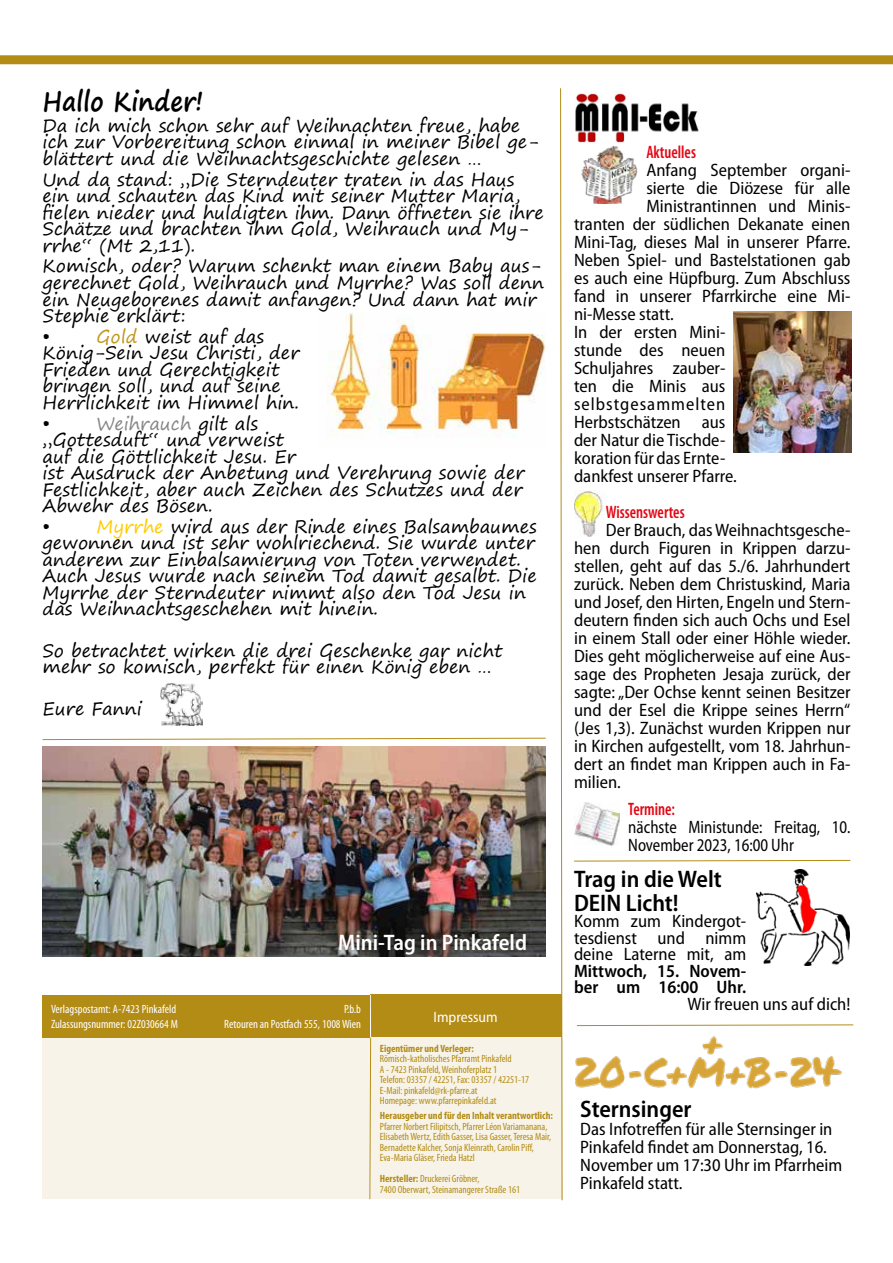
<style>
.page{position:relative;width:893px;height:1263px;background:#fff}
.page>*{position:absolute;margin:0;border:0;box-sizing:border-box;transform-origin:0 0}
.t1{font:700 27px "Segoe Print";color:#000;scale:.9 1}
.t2{font:600 semi-condensed 24px/24px "Myriad Pro";color:#000}
.t3{font:600 semi-condensed 22.5px "Myriad Pro";color:#fff}
.t4{font:18px/16.5px "Segoe Print";color:#000}
.t5{font:semi-condensed 18px/18px "Myriad Pro";color:#000;text-align:justify}
.t6{font:semi-condensed 18px/18px "Myriad Pro";color:#000;scale:.9 1}
.t7{font:600 semi-condensed 18px/16.5px "Myriad Pro";color:#000}
.t8{font:600 condensed 18px "Myriad Pro";color:#e30613;scale:.9 1}
.t9{font:semi-condensed 18px "Myriad Pro";letter-spacing:.055em;color:#000}
.t10{font:semi-condensed 15px "Myriad Pro";color:#fff}
.t11{font:condensed 12px/15px "Myriad Pro";color:#fff}
.t12{font:condensed 10.5px/10.5px "Myriad Pro";color:#b38c16}
.t13{font:700 condensed 10.5px "Myriad Pro";color:#b38c16}
.s1{color:#c09618}
.s2{color:#878787}
.s3{color:#fc0}
.s4{font-weight:700}
</style>
<div class="page">
<div style="left:0;top:55px;width:893px;height:9px;background:#b38c16"></div>
<svg style="left:560px;top:88px;width:3px;height:1113px"></svg>
<div style="left:371px;top:1037px;width:191px;height:162px;background:#f7f3e8"></div>
<div style="left:43px;top:1037px;width:327px;height:162px;background:#f7f3e8"></div>
<div style="left:370px;top:995px;width:191px;height:42px;background:#b38c16"></div>
<svg style="left:369px;top:1037px;width:2px;height:163px"></svg>
<hr style="left:370px;top:995px;width:1px;height:42px;background:#fff">
<div style="left:43px;top:995px;width:174px;height:42px;background:#b38c16"></div>
<div style="left:216px;top:995px;width:154px;height:42px;background:#b38c16"></div>
<svg style="left:576px;top:1024px;width:278px;height:2px"></svg>
<img style="left:161px;top:683px;width:41px;height:42px">
<img style="left:575px;top:93px;width:124px;height:50px">
<img style="left:581px;top:146px;width:57px;height:57px">
<img style="left:574px;top:491px;width:29px;height:45px">
<img style="left:574px;top:803px;width:46px;height:42px">
<svg style="left:42px;top:737px;width:504px;height:3px"></svg>
<img style="left:575px;top:1036px;width:267px;height:53px">
<img style="left:327px;top:313px;width:219px;height:124px">
<img style="left:43px;top:746px;width:503px;height:211px">
<img style="left:734px;top:311px;width:117px;height:142px">
<img style="left:756px;top:869px;width:94px;height:97px">
<svg style="left:574px;top:860px;width:277px;height:2px"></svg>
<h1 class="t1" style="left:43px;top:77px;width:180px">Hallo Kinder!</h1>
<p class="t4" style="left:43px;top:117px;width:498px">Da ich mich schon sehr auf Weihnachten freue, habe ich zur Vorbereitung schon einmal in meiner Bibel ge&shy;blättert und die Weihnachtsgeschichte gelesen …</p>
<p class="t4" style="left:43px;top:171px;width:503px">Und da stand: „Die Sterndeuter traten in das Haus ein und schauten das Kind mit seiner Mutter Maria, fielen nieder und huldigten ihm. Dann öffneten sie ihre Schätze und brachten ihm Gold, Weihrauch und My&shy;rrhe“ (Mt 2,11).</p>
<p class="t4" style="left:43px;top:257px;width:503px">Komisch, oder? Warum schenkt man einem Baby aus&shy;gerechnet Gold, Weihrauch und Myrrhe? Was soll denn ein Neugeborenes damit anfangen? Und dann hat mir Stephie erklärt:</p>
<p class="t4" style="left:43px;top:328px;width:9px">•</p>
<p class="t4" style="left:43px;top:328px;width:258px;text-indent:54px"><span class="s1">Gold</span> weist auf das<br>König-Sein Jesu Christi, der<br>Frieden und Gerechtigkeit bringen soll, und auf seine<br>Herrlichkeit im Himmel hin.</p>
<p class="t4" style="left:43px;top:414px;width:9px">•</p>
<p class="t4" style="left:43px;top:414px;width:484px;text-indent:54px"><span class="s2">Weihrauch</span> gilt als<br>„Gottesduft“ und verweist<br>auf die Göttlichkeit Jesu. Er<br>ist Ausdruck der Anbetung und Verehrung sowie der<br>Festlichkeit, aber auch Zeichen des Schutzes und der<br>Abwehr des Bösen.</p>
<p class="t4" style="left:43px;top:518px;width:9px">•</p>
<p class="t4" style="left:43px;top:518px;width:496px;text-indent:54px"><span class="s3">Myrrhe</span> wird aus der Rinde eines Balsambaumes gewonnen und ist sehr wohlriechend. Sie wurde unter anderem zur Einbalsamierung von Toten verwendet.<br>Auch Jesus wurde nach seinem Tod damit gesalbt. Die Myrrhe der Sterndeuter nimmt also den Tod Jesu in das Weihnachtsgeschehen mit hinein.</p>
<p class="t4" style="left:43px;top:642px;width:461px">So betrachtet wirken die drei Geschenke gar nicht mehr so komisch, perfekt für einen König eben …</p>
<p class="t4" style="left:43px;top:700px;width:101px">Eure Fanni</p>
<p class="t3" style="left:338px;top:929px;width:191px">Mini-Tag in Pinkafeld</p>
<p class="t11" style="left:51px;top:1002px;width:128px">Verlagspostamt: A-7423 Pinkafeld<br>Zulassungsnummer: 02Z030664 M</p>
<p class="t11" style="left:224px;top:1001px;width:138px;text-align:right">P.b.b<br>Retouren an Postfach 555, 1008 Wien</p>
<p class="t10" style="left:434px;top:1008px;width:66px">Impressum</p>
<p class="t13" style="left:380px;top:1042px;width:95px">Eigentümer und Verleger:</p>
<p class="t12" style="left:380px;top:1053px;width:151px">Römisch-katholisches Pfarramt Pinkafeld<br>A - 7423 Pinkafeld, Weinhoferplatz 1<br>Telefon: 03357 / 42251, Fax: 03357 / 42251-17<br>E-Mail: pinkafeld@rk-pfarre.at<br>Homepage: www.pfarrepinkafeld.at</p>
<p class="t13" style="left:380px;top:1109px;width:175px">Herausgeber und für den Inhalt verantwortlich:</p>
<p class="t12" style="left:380px;top:1121px;width:173px">Pfarrer Norbert Filipitsch, Pfarrer Léon Variamanana, Elisabeth Wertz, Edith Gasser, Lisa Gasser, Teresa Mair, Bernadette Kalcher, Sonja Kleinrath, Carolin Piff, Eva-Maria Gläser, Frieda Hatzl</p>
<p class="t12" style="left:380px;top:1173px;width:142px"><span class="s4">Hersteller:</span> Druckerei Gröbner,<br>7400 Oberwart, Steinamangerer Straße 161</p>
<p class="t8" style="left:646px;top:141px;width:57px">Aktuelles</p>
<p class="t5" style="left:646px;top:161px;width:206px">Anfang September organi-</p>
<p class="t5" style="left:646px;top:179px;width:206px">sierte die Diözese für alle</p>
<p class="t5" style="left:646px;top:197px;width:206px">Ministrantinnen und Minis-</p>
<p class="t5" style="left:574px;top:215px;width:278px">tranten der südlichen Dekanate einen</p>
<p class="t5" style="left:574px;top:233px;width:278px">Mini-Tag, dieses Mal in unserer Pfarre.</p>
<p class="t5" style="left:574px;top:251px;width:278px">Neben Spiel- und Bastelstationen gab</p>
<p class="t5" style="left:574px;top:269px;width:278px">es auch eine Hüpfburg. Zum Abschluss</p>
<p class="t5" style="left:574px;top:287px;width:278px">fand in unserer Pfarrkirche eine Mi-</p>
<p class="t5" style="left:574px;top:305px;width:101px">ni-Messe statt.</p>
<p class="t5" style="left:574px;top:323px;width:153px">In der ersten Mini-</p>
<p class="t5" style="left:574px;top:341px;width:153px">stunde des neuen</p>
<p class="t5" style="left:574px;top:359px;width:153px">Schuljahres zauber-</p>
<p class="t5" style="left:574px;top:377px;width:153px">ten die Minis aus</p>
<p class="t9" style="left:574px;top:394px;width:153px">selbstgesammelten</p>
<p class="t5" style="left:574px;top:413px;width:153px">Herbstschätzen aus</p>
<p class="t5" style="left:574px;top:431px;width:153px">der Natur die Tischde-</p>
<p class="t5" style="left:574px;top:449px;width:153px">koration für das Ernte-</p>
<p class="t5" style="left:574px;top:467px;width:164px">dankfest unserer Pfarre.</p>
<p class="t8" style="left:606px;top:501px;width:89px">Wissenswertes</p>
<p class="t5" style="left:574px;top:521px;width:278px;text-indent:32px">Der Brauch, das Weihnachtsgesche&shy;hen durch Figuren in Krippen darzu&shy;stellen, geht auf das 5./6. Jahrhundert zurück. Neben dem Christuskind, Maria und Josef, den Hirten, Engeln und Stern&shy;deutern finden sich auch Ochs und Esel in einem Stall oder einer Höhle wieder.<br>Dies geht möglicherweise auf eine Aus&shy;sage des Propheten Jesaja zurück, der sagte: „Der Ochse kennt seinen Besitzer und der Esel die Krippe seines Herrn“ (Jes 1,3). Zunächst wurden Krippen nur in Kirchen aufgestellt, vom 18. Jahrhun&shy;dert an findet man Krippen auch in Fa&shy;milien.</p>
<p class="t8" style="left:628px;top:798px;width:54px">Termine:</p>
<p class="t6" style="left:628px;top:818px;width:248px">nächste Ministunde: Freitag, 10.<br>November 2023, 16:00 Uhr</p>
<h2 class="t2" style="left:574px;top:866px;width:149px">Trag in die Welt<br>DEIN Licht!</h2>
<p class="t5" style="left:574px;top:913px;width:174px;line-height:16.5px">Komm zum Kindergot&shy;tesdienst und nimm deine Laterne mit, am</p>
<p class="t7" style="left:574px;top:962px;width:174px">Mittwoch, 15. Novem&shy;ber um 16:00 Uhr.</p>
<p class="t5" style="left:688px;top:995px;width:164px">Wir freuen uns auf dich!</p>
<h2 class="t2" style="left:580px;top:1097px;width:113px">Sternsinger</h2>
<p class="t5" style="left:580px;top:1121px;width:264px;text-align:left">Das Infotreffen für alle Sternsinger in<br>Pinkafeld findet am Donnerstag, 16.<br>November um 17:30 Uhr im Pfarrheim<br>Pinkafeld statt.</p>
</div>
